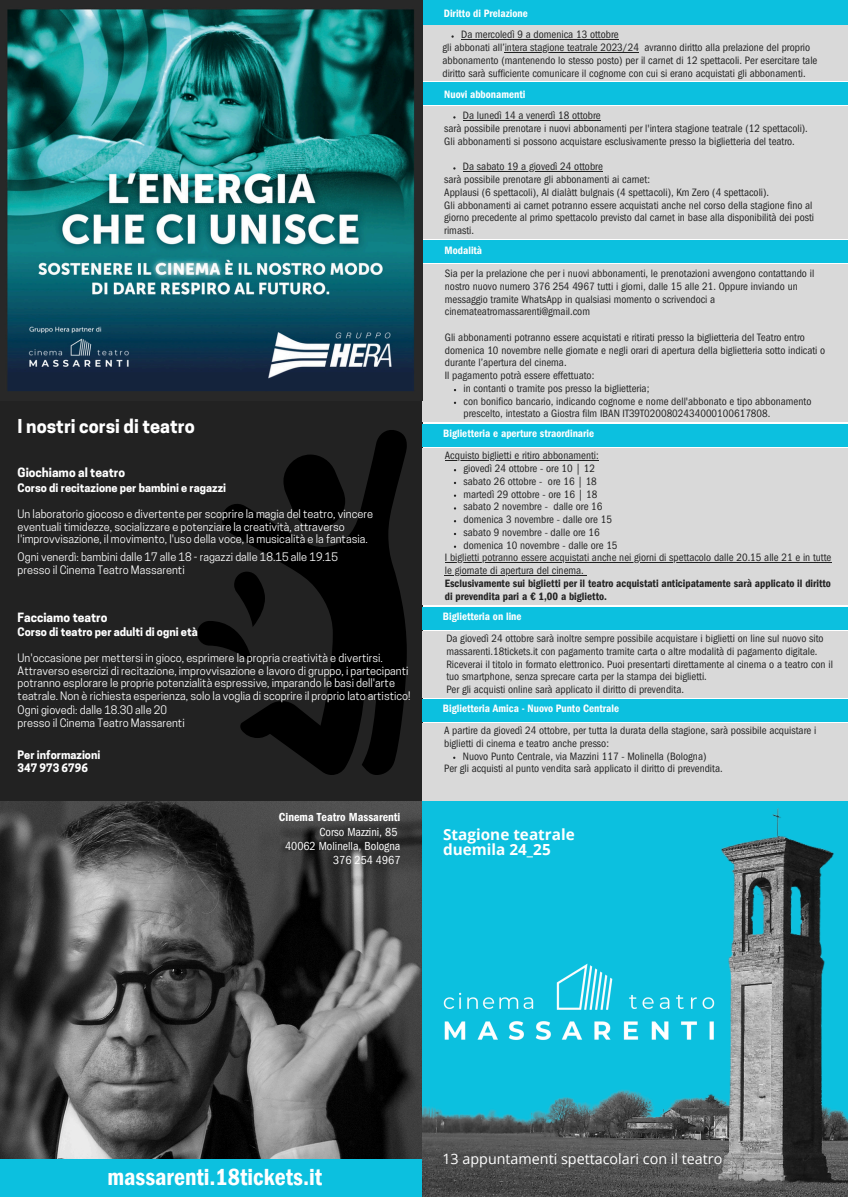
<style>
.page{position:relative;width:848px;height:1197px;background:#fff}
.page>*{position:absolute;margin:0;border:0;box-sizing:border-box;transform-origin:0 0}
.t1{font:24px "Franklin Gothic LT Pro Dm Cn";color:#fff}
.t2{font:700 18px "Cooper Hewitt";color:#fff}
.t3{font:700 15.3px/15px "Open Sans";color:#fff}
.t4{font:14.3px "Open Sans";color:#fff}
.t5{font:condensed 12px "Franklin Gothic LT Pro";color:#fff}
.t6{font:700 12px "Cooper Hewitt";color:#fff}
.t7{font:12px "Franklin Gothic LT Pro Dm Cn";color:#fff}
.t8{font:condensed 11px/12.8px "Franklin Gothic LT Pro";color:#222}
.t9{font:11px/12.8px "Cooper Hewitt";color:#fff}
.t10{font:11px/12.8px "Franklin Gothic LT Pro Dm Cn";color:#222}
.t11{font:11px "Franklin Gothic LT Pro Dm Cn";color:#fff}
.t12{font:700 11px/12.8px "Cooper Hewitt";color:#fff}
.s1{font-family:"Franklin Gothic LT Pro";font-stretch:condensed}
</style>
<div class="page">
<div style="left:0;top:400px;width:422px;height:401px;background:#222"></div>
<svg style="left:222px;top:430px;width:185px;height:345px"></svg>
<svg style="left:197px;top:571px;width:68px;height:93px"></svg>
<div style="left:422px;top:26px;width:426px;height:55px;background:#d9d9d9"></div>
<div style="left:422px;top:264px;width:426px;height:158px;background:#d9d9d9"></div>
<div style="left:422px;top:0;width:426px;height:24px;background:#0cc0df"></div>
<div style="left:422px;top:83px;width:426px;height:22px;background:#0cc0df"></div>
<div style="left:422px;top:107px;width:426px;height:132px;background:#d9d9d9"></div>
<div style="left:422px;top:240px;width:426px;height:22px;background:#0cc0df"></div>
<div style="left:422px;top:631px;width:426px;height:66px;background:#d9d9d9"></div>
<div style="left:422px;top:606px;width:426px;height:23px;background:#0cc0df"></div>
<div style="left:422px;top:424px;width:426px;height:22px;background:#0cc0df"></div>
<div style="left:422px;top:449px;width:426px;height:156px;background:#d9d9d9"></div>
<div style="left:422px;top:723px;width:426px;height:78px;background:#d9d9d9"></div>
<div style="left:422px;top:699px;width:426px;height:22px;background:#0cc0df"></div>
<img style="left:0;top:801px;width:422px;height:358px">
<hr style="left:461px;top:39px;width:157px;height:1px;background:#222">
<hr style="left:504px;top:52px;width:135px;height:1px;background:#222">
<hr style="left:463px;top:120px;width:138px;height:1px;background:#222">
<hr style="left:463px;top:171px;width:140px;height:1px;background:#222">
<hr style="left:445px;top:460px;width:153px;height:1px;background:#222">
<hr style="left:445px;top:562px;width:386px;height:1px;background:#222">
<hr style="left:445px;top:575px;width:139px;height:1px;background:#222">
<div style="left:0;top:1159px;width:422px;height:37px;background:#0cc0df"></div>
<img style="left:422px;top:805px;width:426px;height:391px">
<img style="left:422px;top:959px;width:313px;height:86px">
<img style="left:0;top:0;width:423px;height:401px">
<h5 class="t2" style="left:18px;top:419px;width:179px">I nostri corsi di teatro</h5>
<p class="t6" style="left:18px;top:468px;width:109px">Giochiamo al teatro</p>
<p class="t12" style="left:18px;top:483px;width:210px">Corso di recitazione per bambini e ragazzi</p>
<p class="t9" style="left:18px;top:508px;width:357px">Un laboratorio giocoso e divertente per scoprire la magia del teatro, vincere eventuali timidezze, socializzare e potenziare la creatività, attraverso l'improvvisazione, il movimento, l'uso della voce, la musicalità e la fantasia.</p>
<p class="t9" style="left:18px;top:551px;width:322px">Ogni venerdì: bambini dalle 17 alle 18 - ragazzi dalle 18.15 alle 19.15 presso il Cinema Teatro Massarenti</p>
<p class="t6" style="left:18px;top:613px;width:91px">Facciamo teatro</p>
<h5 class="t12" style="left:18px;top:627px;width:182px">Corso di teatro per adulti di ogni età</h5>
<p class="t9" style="left:18px;top:652px;width:394px">Un'occasione per mettersi in gioco, esprimere la propria creatività e divertirsi.<br>Attraverso esercizi di recitazione, improvvisazione e lavoro di gruppo, i partecipanti potranno esplorare le proprie potenzialità espressive, imparando le basi dell'arte teatrale. Non è richiesta esperienza, solo la voglia di scoprire il proprio lato artistico!</p>
<p class="t9" style="left:18px;top:705px;width:169px">Ogni giovedì: dalle 18.30 alle 20 presso il Cinema Teatro Massarenti</p>
<p class="t12" style="left:18px;top:749px;width:84px">Per informazioni<br>347 973 6796</p>
<h3 class="t7" style="left:279px;top:813px;width:123px">Cinema Teatro Massarenti</h3>
<h3 class="t5" style="left:319px;top:827px;width:79px">Corso Mazzini, 85</h3>
<p class="t5" style="left:285px;top:841px;width:117px">40062 Molinella, Bologna</p>
<h4 class="t5" style="left:333px;top:855px;width:69px">376 254 4967</h4>
<p class="t11" style="left:444px;top:9px;width:85px">Diritto di Prelazione</p>
<p class="t8" style="left:461px;top:30px;width:159px">Da mercoledì 9 a domenica 13 ottobre</p>
<h5 class="t8" style="left:442px;top:43px;width:369px">gli abbonati all’intera stagione teatrale 2023/24 avranno diritto alla prelazione del proprio</h5>
<p class="t8" style="left:442px;top:55px;width:376px">abbonamento (mantenendo lo stesso posto) per il carnet di 12 spettacoli. Per esercitare tale diritto sarà sufficiente comunicare il cognome con cui si erano acquistati gli abbonamenti.</p>
<h5 class="t11" style="left:444px;top:90px;width:83px">Nuovi abbonamenti</h5>
<h5 class="t8" style="left:463px;top:111px;width:139px">Da lunedì 14 a venerdì 18 ottobre</h5>
<h5 class="t8" style="left:444px;top:124px;width:365px">sarà possibile prenotare i nuovi abbonamenti per l'intera stagione teatrale (12 spettacoli).</h5>
<h5 class="t8" style="left:444px;top:136px;width:352px">Gli abbonamenti si possono acquistare esclusivamente presso la biglietteria del teatro.</h5>
<h5 class="t8" style="left:463px;top:162px;width:141px">Da sabato 19 a giovedì 24 ottobre</h5>
<h5 class="t8" style="left:444px;top:175px;width:207px">sarà possibile prenotare gli abbonamenti ai carnet:</h5>
<h5 class="t8" style="left:444px;top:187px;width:326px">Applausi (6 spettacoli), Al dialàtt bulgnais (4 spettacoli), Km Zero (4 spettacoli).</h5>
<h5 class="t8" style="left:444px;top:200px;width:371px">Gli abbonamenti ai carnet potranno essere acquistati anche nel corso della stagione fino al giorno precedente al primo spettacolo previsto dal carnet in base alla disponibilità dei posti rimasti.</h5>
<h5 class="t11" style="left:444px;top:247px;width:39px">Modalità</h5>
<p class="t8" style="left:445px;top:269px;width:371px">Sia per la prelazione che per i nuovi abbonamenti, le prenotazioni avvengono contattando il nostro nuovo numero 376 254 4967 tutti i giorni, dalle 15 alle 21. Oppure inviando un messaggio tramite WhatsApp in qualsiasi momento o scrivendoci a cinemateatromassarenti@gmail.com</p>
<p class="t8" style="left:445px;top:332px;width:382px">Gli abbonamenti potranno essere acquistati e ritirati presso la biglietteria del Teatro entro domenica 10 novembre nelle giornate e negli orari di apertura della biglietteria sotto indicati o durante l’apertura del cinema.</p>
<p class="t8" style="left:445px;top:371px;width:151px">Il pagamento potrà essere effettuato:</p>
<p class="t8" style="left:463px;top:383px;width:187px">in contanti o tramite pos presso la biglietteria;</p>
<h2 class="t8" style="left:463px;top:396px;width:349px">con bonifico bancario, indicando cognome e nome dell'abbonato e tipo abbonamento prescelto, intestato a Giostra film IBAN IT39T0200802434000100617808.</h2>
<p class="t11" style="left:443px;top:429px;width:152px">Biglietteria e aperture straordinarie</p>
<p class="t8" style="left:445px;top:451px;width:155px">Acquisto biglietti e ritiro abbonamenti:</p>
<p class="t8" style="left:463px;top:463px;width:133px">giovedì 24 ottobre - ore 10 | 12</p>
<p class="t8" style="left:463px;top:476px;width:135px">sabato 26 ottobre - ore 16 | 18</p>
<p class="t8" style="left:463px;top:489px;width:135px">martedì 29 ottobre - ore 16 | 18</p>
<p class="t8" style="left:463px;top:502px;width:140px">sabato 2 novembre - dalle ore 16</p>
<p class="t8" style="left:463px;top:514px;width:150px">domenica 3 novembre - dalle ore 15</p>
<p class="t8" style="left:463px;top:527px;width:138px">sabato 9 novembre - dalle ore 16</p>
<h5 class="t8" style="left:463px;top:540px;width:155px">domenica 10 novembre - dalle ore 15</h5>
<p class="t8" style="left:445px;top:553px;width:388px">I biglietti potranno essere acquistati anche nei giorni di spettacolo dalle 20.15 alle 21 e in tutte</p>
<p class="t10" style="left:445px;top:565px;width:387px"><span class="s1">le giornate di apertura del cinema.<br></span>Esclusivamente sui biglietti per il teatro acquistati anticipatamente sarà applicato il diritto</p>
<h5 class="t10" style="left:445px;top:591px;width:163px">di prevendita pari a € 1,00 a biglietto.</h5>
<p class="t11" style="left:443px;top:612px;width:80px">Biglietteria on line</p>
<h5 class="t8" style="left:446px;top:633px;width:388px">Da giovedì 24 ottobre sarà inoltre sempre possibile acquistare i biglietti on line sul nuovo sito massarenti.18tickets.it con pagamento tramite carta o altre modalità di pagamento digitale.<br>Riceverai il titolo in formato elettronico. Puoi presentarti direttamente al cinema o a teatro con il tuo smartphone, senza sprecare carta per la stampa dei biglietti.</h5>
<p class="t8" style="left:446px;top:684px;width:239px">Per gli acquisti online sarà applicato il diritto di prevendita.</p>
<p class="t11" style="left:443px;top:704px;width:178px">Biglietteria Amica - Nuovo Punto Centrale</p>
<p class="t8" style="left:444px;top:725px;width:373px">A partire da giovedì 24 ottobre, per tutta la durata della stagione, sarà possibile acquistare i biglietti di cinema e teatro anche presso:</p>
<p class="t8" style="left:463px;top:751px;width:245px">Nuovo Punto Centrale, via Mazzini 117 - Molinella (Bologna)</p>
<p class="t8" style="left:444px;top:764px;width:280px">Per gli acquisti al punto vendita sarà applicato il diritto di prevendita.</p>
<p class="t3" style="left:443px;top:826px;width:133px">Stagione teatrale duemila 24_25</p>
<p class="t1" style="left:107px;top:1168px;width:216px">massarenti.18tickets.it</p>
<h1 class="t4" style="left:442px;top:1148px;width:281px">13 appuntamenti spettacolari con il teatro</h1>
</div>
